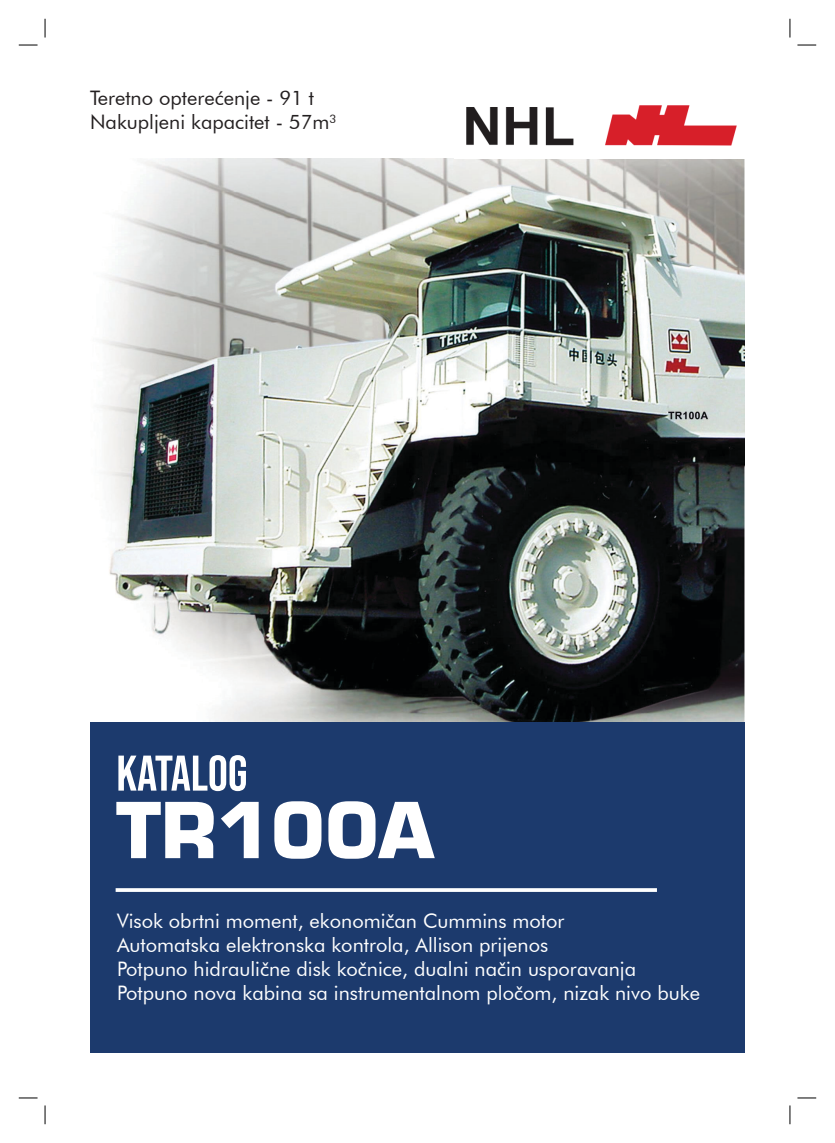
<style>
.page{position:relative;width:835px;height:1143px;background:#fff}
.page>*{position:absolute;margin:0;border:0;box-sizing:border-box;transform-origin:0 0}
.t1{font:700 75px "Eurostile";color:#fff}
.t2{font:50px "Bebas Neue";color:#fff}
.t3{font:20px "Futura BT";color:#fff}
.t4{font:20px "Futura BT";color:#231f20}
</style>
<div class="page">
<div style="left:90px;top:713px;width:654px;height:339px;background:#1c3a6d"></div>
<hr style="left:116px;top:888px;width:540px;height:3px;background:#fff">
<img style="left:90px;top:158px;width:654px;height:564px">
<img style="left:466px;top:105px;width:271px;height:41px">
<svg style="left:19px;top:44px;width:19px;height:2px"></svg>
<svg style="left:797px;top:44px;width:18px;height:2px"></svg>
<svg style="left:19px;top:1097px;width:19px;height:1px"></svg>
<svg style="left:797px;top:1097px;width:18px;height:1px"></svg>
<svg style="left:44px;top:19px;width:2px;height:19px"></svg>
<svg style="left:44px;top:1105px;width:2px;height:19px"></svg>
<svg style="left:789px;top:19px;width:1px;height:19px"></svg>
<svg style="left:789px;top:1105px;width:1px;height:19px"></svg>
<p class="t4" style="left:90px;top:86px;width:225px">Teretno opterećenje - 91 t</p>
<p class="t4" style="left:90px;top:110px;width:248px">Nakupljeni kapacitet - 57m<sup>3</sup></p>
<p class="t2" style="left:116px;top:745px;width:132px">KATALOG</p>
<p class="t1" style="left:116px;top:784px;width:319px">TR100A</p>
<p class="t3" style="left:117px;top:908px;width:448px">Visok obrtni moment, ekonomičan Cummins motor</p>
<p class="t3" style="left:117px;top:932px;width:432px">Automatska elektronska kontrola, Allison prijenos</p>
<p class="t3" style="left:117px;top:956px;width:520px">Potpuno hidraulične disk kočnice, dualni način usporavanja</p>
<p class="t3" style="left:117px;top:980px;width:584px">Potpuno nova kabina sa instrumentalnom pločom, nizak nivo buke</p>
</div>
